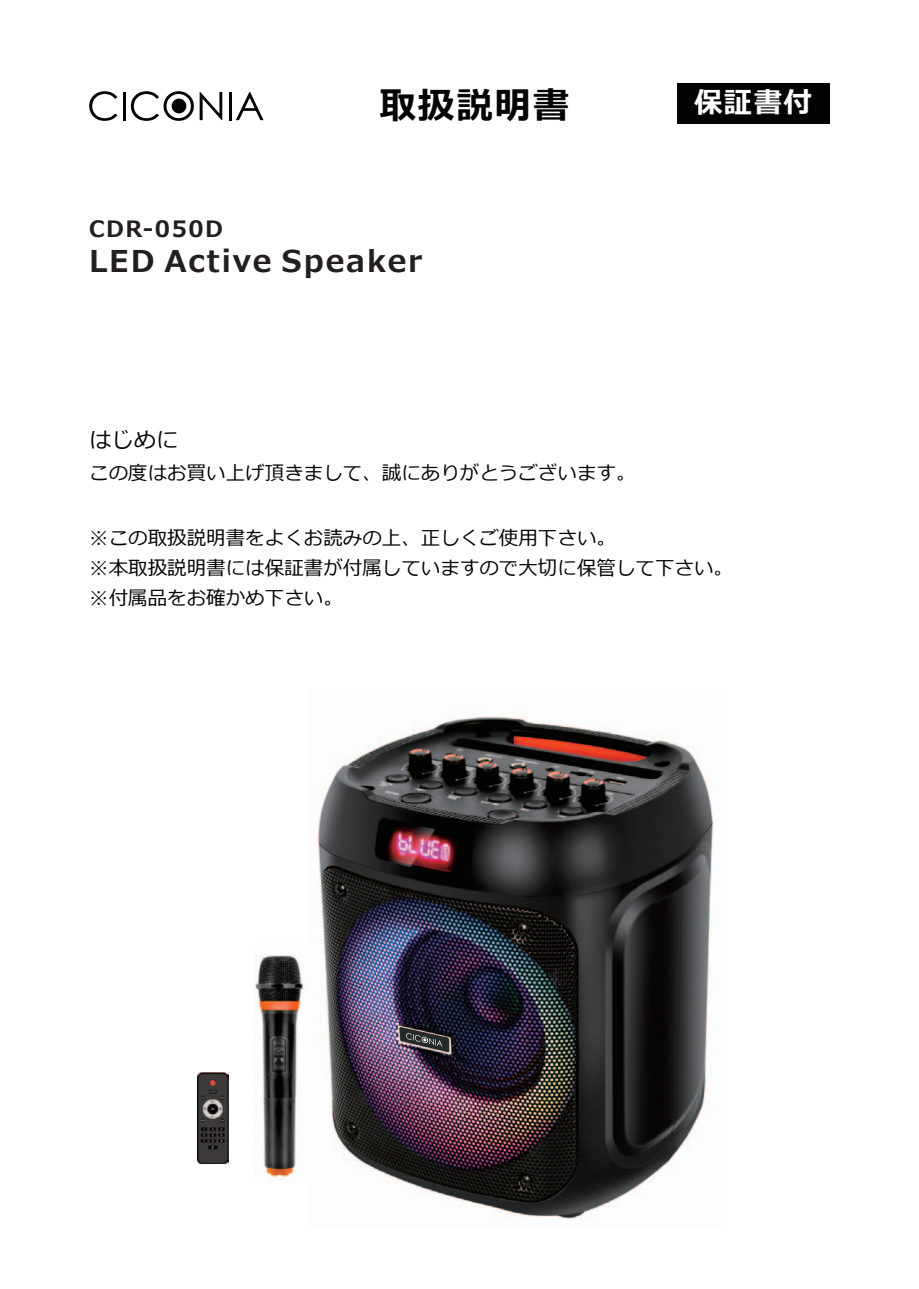
<style>
.page{position:relative;width:919px;height:1289px;background:#fff}
.page>*{position:absolute;margin:0;border:0;box-sizing:border-box;transform-origin:0 0}
.t1{font:700 36.45px "Meiryo";letter-spacing:.05em;color:#030303}
.t2{font:700 30px "Meiryo";letter-spacing:.065em;color:#231f20}
.t3{font:700 28.35px "Meiryo";color:#fff}
.t4{font:700 22.5px "Meiryo";letter-spacing:.065em;color:#231f20}
.t5{font:22.35px "Meiryo";color:#030303}
.t6{font:19.5px/30px "Meiryo";color:#030303}
</style>
<div class="page">
<div style="left:677px;top:83px;width:152px;height:40px;background:#030303"></div>
<svg style="left:89px;top:91px;width:28px;height:30px"></svg>
<hr style="left:123px;top:92px;width:3px;height:28px;background:#030303">
<svg style="left:131px;top:91px;width:63px;height:30px"></svg>
<svg style="left:200px;top:92px;width:22px;height:28px"></svg>
<hr style="left:229px;top:92px;width:3px;height:28px;background:#030303">
<svg style="left:236px;top:92px;width:27px;height:28px"></svg>
<div style="left:172px;top:99px;width:14px;height:14px;background:#030303;border-radius:50%"></div>
<img style="left:197px;top:1072px;width:31px;height:91px">
<img style="left:255px;top:955px;width:49px;height:224px">
<img style="left:317px;top:715px;width:397px;height:504px">
<svg style="left:399px;top:1026px;width:50px;height:25px"></svg>
<h1 class="t1" style="left:379px;top:80px;width:191px">取扱説明書</h1>
<p class="t4" style="left:89px;top:213px;width:135px">CDR-050D</p>
<h2 class="t2" style="left:89px;top:240px;width:334px">LED Active Speaker</h2>
<p class="t5" style="left:89px;top:424px;width:91px">はじめに</p>
<p class="t6" style="left:89px;top:459px;width:547px">この度はお買い上げ頂きまして、誠にありがとうございます。</p>
<h3 class="t3" style="left:694px;top:83px;width:119px">保証書付</h3>
<p class="t6" style="left:89px;top:524px;width:645px">※この取扱説明書をよくお読みの上、正しくご使用下さい。<br>※本取扱説明書には保証書が付属していますので大切に保管して下さい。※付属品をお確かめ下さい。</p>
</div>
